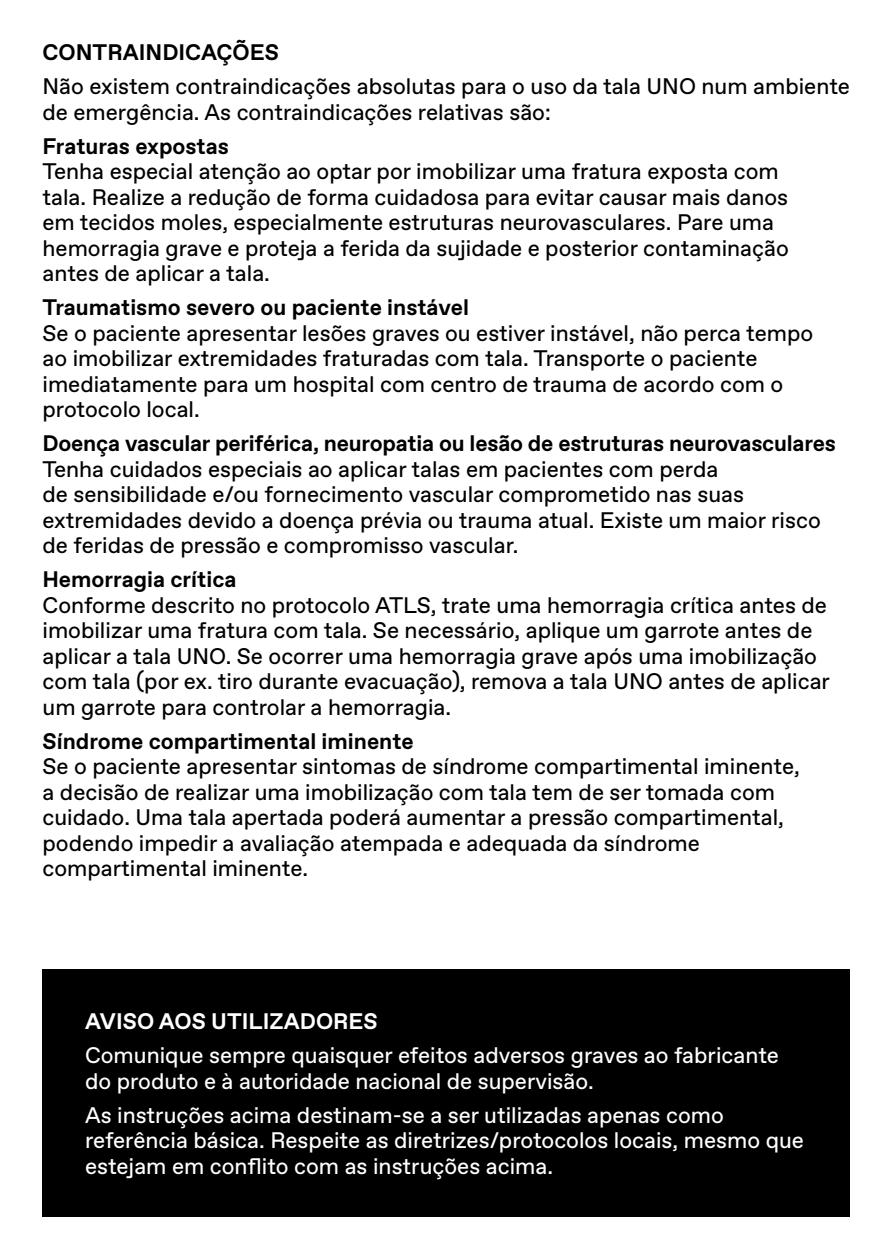
<style>
.page{position:relative;width:893px;height:1259px;background:#fff}
.page>*{position:absolute;margin:0;border:0;box-sizing:border-box;transform-origin:0 0}
.t1{font:22.5px/25.5px "ABC Favorit";color:#000}
.t2{font:22.5px/25.5px "ABC Favorit";color:#fff}
.t3{font:700 22.5px "ABC Favorit";letter-spacing:-.005em;color:#000}
.t4{font:700 22.5px "ABC Favorit";color:#fff}
</style>
<div class="page">
<div style="left:43px;top:969px;width:807px;height:247px;background:#000"></div>
<p class="t3" style="left:43px;top:39px;width:238px">CONTRAINDICAÇÕES</p>
<p class="t1" style="left:43px;top:74px;width:809px">Não existem contraindicações absolutas para o uso da tala UNO num ambiente de emergência. As contraindicações relativas são:</p>
<p class="t3" style="left:43px;top:132px;width:188px">Fraturas expostas</p>
<p class="t1" style="left:43px;top:159px;width:748px">Tenha especial atenção ao optar por imobilizar uma fratura exposta com tala. Realize a redução de forma cuidadosa para evitar causar mais danos em tecidos moles, especialmente estruturas neurovasculares. Pare uma hemorragia grave e proteja a ferida da sujidade e posterior contaminação antes de aplicar a tala.</p>
<p class="t3" style="left:43px;top:294px;width:428px">Traumatismo severo ou paciente instável</p>
<p class="t1" style="left:43px;top:321px;width:772px">Se o paciente apresentar lesões graves ou estiver instável, não perca tempo ao imobilizar extremidades fraturadas com tala. Transporte o paciente imediatamente para um hospital com centro de trauma de acordo com o protocolo local.</p>
<p class="t3" style="left:43px;top:430px;width:795px">Doença vascular periférica, neuropatia ou lesão de estruturas neurovasculares</p>
<p class="t1" style="left:43px;top:457px;width:780px">Tenha cuidados especiais ao aplicar talas em pacientes com perda<br>de sensibilidade e/ou fornecimento vascular comprometido nas suas extremidades devido a doença prévia ou trauma atual. Existe um maior risco de feridas de pressão e compromisso vascular.</p>
<p class="t3" style="left:43px;top:566px;width:196px">Hemorragia crítica</p>
<p class="t1" style="left:43px;top:592px;width:789px">Conforme descrito no protocolo ATLS, trate uma hemorragia crítica antes de imobilizar uma fratura com tala. Se necessário, aplique um garrote antes de aplicar a tala UNO. Se ocorrer uma hemorragia grave após uma imobilização com tala (por ex. tiro durante evacuação), remova a tala UNO antes de aplicar um garrote para controlar a hemorragia.</p>
<p class="t3" style="left:43px;top:727px;width:373px">Síndrome compartimental iminente</p>
<p class="t1" style="left:43px;top:754px;width:759px">Se o paciente apresentar sintomas de síndrome compartimental iminente, a decisão de realizar uma imobilização com tala tem de ser tomada com cuidado. Uma tala apertada poderá aumentar a pressão compartimental, podendo impedir a avaliação atempada e adequada da síndrome compartimental iminente.</p>
<p class="t4" style="left:85px;top:1008px;width:294px">AVISO AOS UTILIZADORES</p>
<p class="t2" style="left:85px;top:1043px;width:695px">Comunique sempre quaisquer efeitos adversos graves ao fabricante do produto e à autoridade nacional de supervisão.</p>
<p class="t2" style="left:85px;top:1103px;width:720px">As instruções acima destinam-se a ser utilizadas apenas como referência básica. Respeite as diretrizes/protocolos locais, mesmo que estejam em conflito com as instruções acima.</p>
</div>
